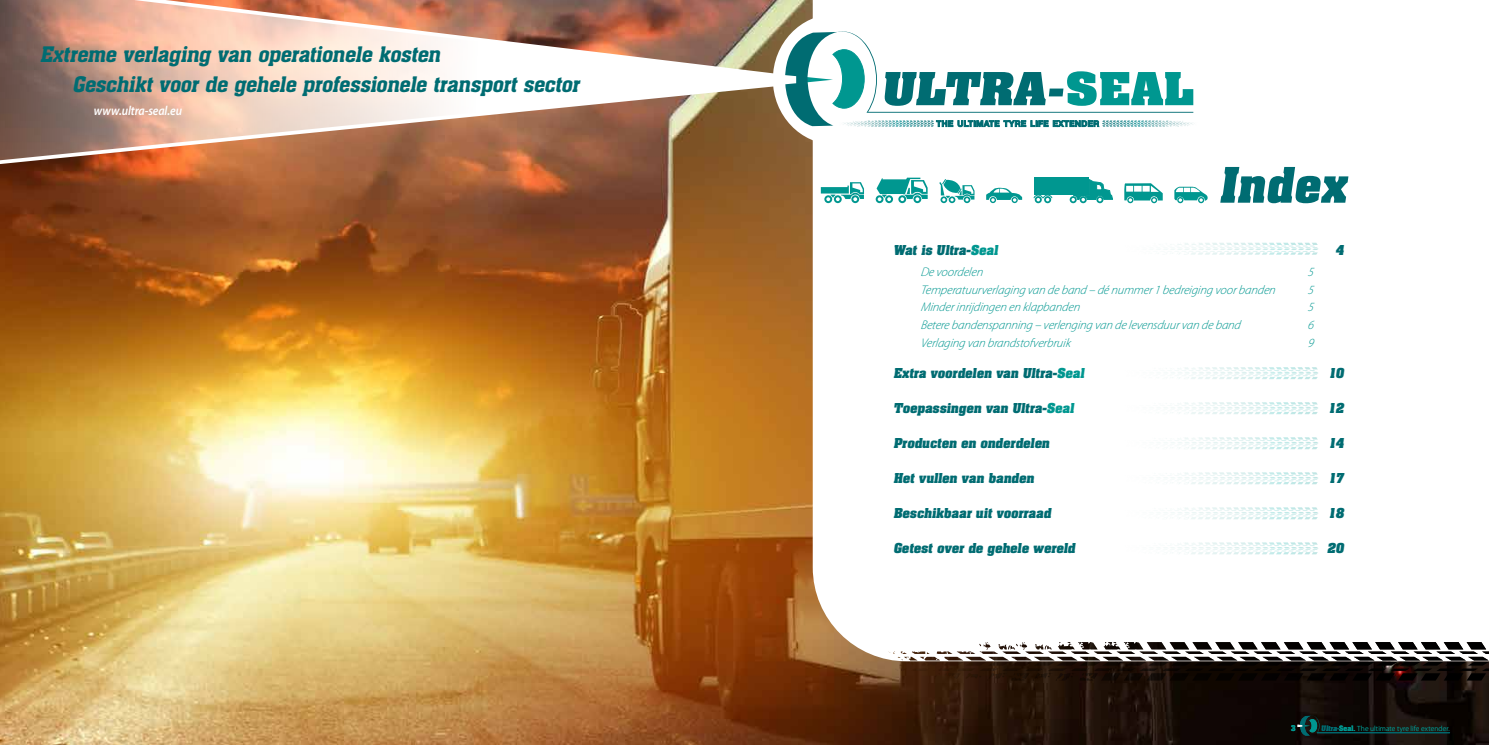
<style>
.page{position:relative;width:1489px;height:745px;background:#fff}
.page>*{position:absolute;margin:0;border:0;box-sizing:border-box;transform-origin:0 0}
.t1{font:700 53.62px "Aachen";color:#006c72}
.t2{font:italic 23.5px/29.8px "Aachen";color:#006c72}
.t3{font:700 15px "Aachen";color:#006c72}
.t4{font:italic 600 13px "Myriad Pro";letter-spacing:-.005em;color:#fff;scale:.9 1}
.t5{font:italic 300 12.5px "Myriad Pro";color:#009790}
.t6{font:8.75px "Aachen";color:#009790}
.t7{font:300 7.5px "Myriad Pro";letter-spacing:.01em;color:#009790}
.s1{color:#009790}
.s2{font-family:"Aachen";font-weight:400;font-size:8.12px;color:#006c72}
.s3{font-family:"Aachen";font-weight:400;font-size:8.12px}
</style>
<div class="page">
<img style="left:0;top:0;width:1488px;height:744px">
<svg style="left:1297px;top:715px;width:22px;height:20px"></svg>
<hr style="left:1317px;top:732px;width:132px;height:1px;background:#006c72">
<svg style="left:1025px;top:641px;width:463px;height:29px"></svg>
<svg style="left:1166px;top:367px;width:152px;height:9px"></svg>
<svg style="left:1166px;top:242px;width:152px;height:9px"></svg>
<svg style="left:1166px;top:402px;width:152px;height:9px"></svg>
<svg style="left:1166px;top:437px;width:152px;height:9px"></svg>
<svg style="left:1166px;top:472px;width:152px;height:9px"></svg>
<svg style="left:1166px;top:507px;width:152px;height:9px"></svg>
<svg style="left:1166px;top:542px;width:152px;height:9px"></svg>
<div style="left:772px;top:14px;width:124px;height:130px;background:#fff;border-radius:50%"></div>
<svg style="left:786px;top:31px;width:407px;height:96px"></svg>
<svg style="left:0;top:0;width:786px;height:176px;background:#a86a43"></svg>
<img style="left:0;top:0;width:782px;height:172px">
<h2 class="t2" style="left:73px;top:39px;width:513px;text-indent:-33px">Extreme verlaging van operationele kosten<br>Geschikt voor de gehele professionele transport sector</h2>
<p class="t4" style="left:94px;top:103px;width:99px">www.ultra-seal.eu</p>
<h1 class="t1" style="left:1218px;top:153px;width:137px">Index</h1>
<p class="t3" style="left:893px;top:241px;width:108px">Wat is Ultra-<span class="s1">Seal</span></p>
<p class="t3" style="left:1335px;top:241px;width:12px">4</p>
<p class="t5" style="left:920px;top:265px;width:66px">De voordelen</p>
<p class="t5" style="left:1307px;top:265px;width:9px">5</p>
<p class="t5" style="left:920px;top:283px;width:358px">Temperatuurverlaging van de band – dé nummer1 bedreiging voorbanden</p>
<p class="t5" style="left:1307px;top:283px;width:9px">5</p>
<p class="t5" style="left:920px;top:300px;width:162px">Minderinrijdingen en klap banden</p>
<p class="t5" style="left:1307px;top:300px;width:9px">5</p>
<p class="t5" style="left:920px;top:318px;width:321px">Betere bandenspanning – verlenging van de levensduurvan de band</p>
<p class="t5" style="left:1307px;top:318px;width:9px">6</p>
<p class="t5" style="left:920px;top:335px;width:151px">Verlaging van brandstofverbruik</p>
<p class="t5" style="left:1307px;top:335px;width:9px">9</p>
<p class="t3" style="left:893px;top:364px;width:195px">Extra voordelen van Ultra-<span class="s1">Seal</span></p>
<p class="t3" style="left:1327px;top:364px;width:20px">10</p>
<p class="t3" style="left:893px;top:399px;width:184px">Toepassingen van Ultra-<span class="s1">Seal</span></p>
<p class="t3" style="left:1327px;top:399px;width:20px">12</p>
<p class="t3" style="left:893px;top:433px;width:160px">Producten en onderdelen</p>
<p class="t3" style="left:1327px;top:433px;width:20px">14</p>
<p class="t3" style="left:893px;top:468px;width:144px">Het vullen van banden</p>
<p class="t3" style="left:1328px;top:468px;width:19px">17</p>
<p class="t3" style="left:893px;top:503px;width:161px">Beschikbaar uit voorraad</p>
<p class="t3" style="left:1327px;top:503px;width:20px">18</p>
<p class="t3" style="left:893px;top:538px;width:186px">Getest over de gehele wereld</p>
<p class="t3" style="left:1326px;top:538px;width:21px">20</p>
<p class="t6" style="left:1291px;top:722px;width:6px">3</p>
<p class="t7" style="left:1321px;top:723px;width:130px"><span class="s2">Ultra-</span><span class="s3">Seal.</span> The ultimate tyre life extender.</p>
</div>
